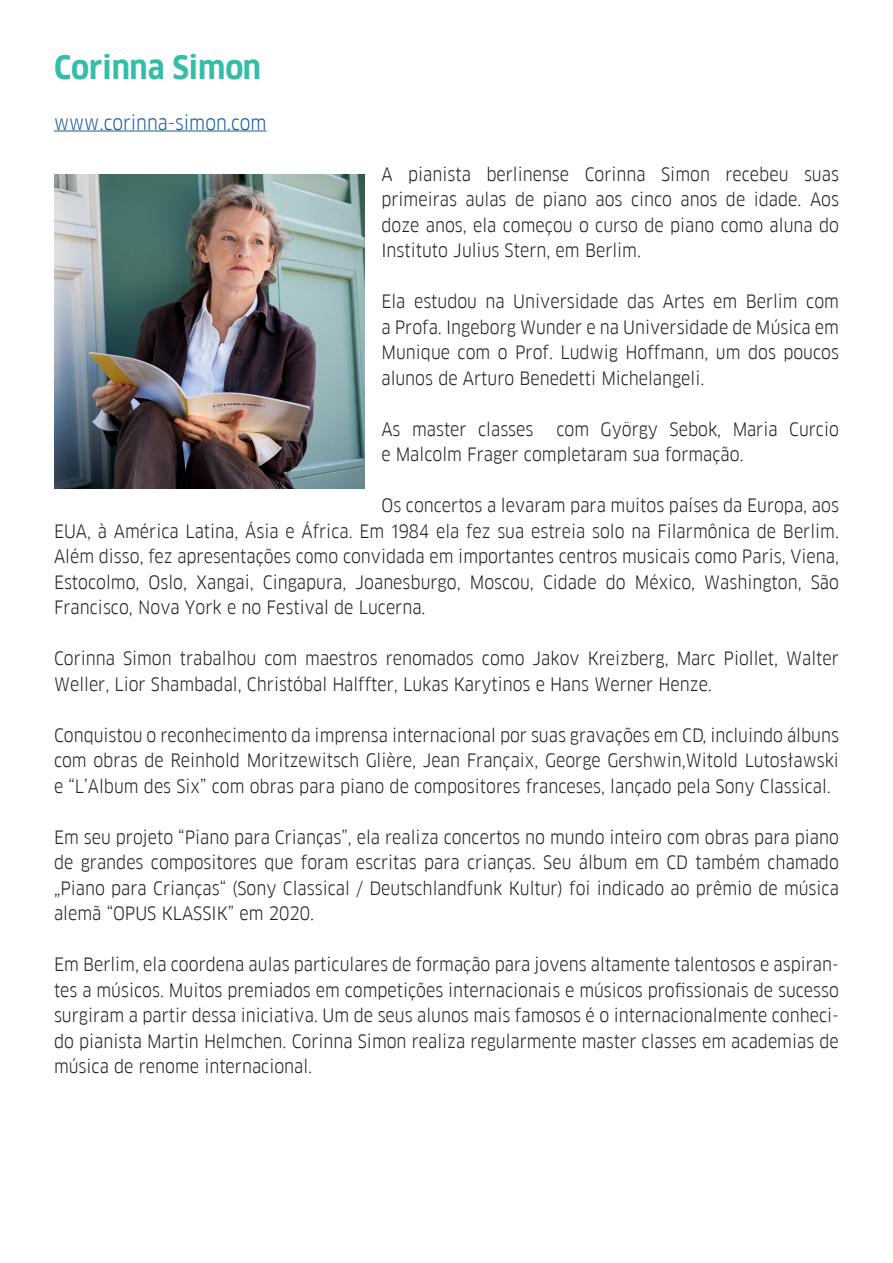
<style>
.page{position:relative;width:893px;height:1263px;background:#fff}
.page>*{position:absolute;margin:0;border:0;box-sizing:border-box;transform-origin:0 0}
.t1{font:700 31.5px "Goethe FF Clan";color:#34bda9}
.t2{font:19.5px "Goethe FF Clan";color:#175d9e}
.t3{font:18px/25.5px "Goethe FF Clan";color:#231f20;text-align:justify}
</style>
<div class="page">
<hr style="left:54px;top:131px;width:213px;height:1px;background:#175d9e">
<img style="left:54px;top:174px;width:310px;height:315px">
<p class="t1" style="left:54px;top:49px;width:209px">Corinna Simon</p>
<p class="t2" style="left:54px;top:111px;width:214px">www.corinna-simon.com</p>
<p class="t3" style="left:381px;top:161px;width:459px">A pianista berlinense Corinna Simon recebeu suas primeiras aulas de piano aos cinco anos de idade. Aos doze anos, ela começou o curso de piano como aluna do Instituto Julius Stern, em Berlim.</p>
<p class="t3" style="left:381px;top:289px;width:459px">Ela estudou na Universidade das Artes em Berlim com a Profa. Ingeborg Wunder e na Universidade de Música em Munique com o Prof. Ludwig Hoffmann, um dos poucos alunos de Arturo Benedetti Michelangeli.</p>
<p class="t3" style="left:381px;top:416px;width:154px">As master classes</p>
<p class="t3" style="left:381px;top:416px;width:459px;text-indent:175px">com György Sebok, Maria Curcio e Malcolm Frager completaram sua formação.</p>
<p class="t3" style="left:54px;top:493px;width:786px;text-indent:327px">Os concertos a levaram para muitos países da Europa, aos EUA, à América Latina, Ásia e África. Em 1984 ela fez sua estreia solo na Filarmônica de Berlim.<br>Além disso, fez apresentações como convidada em importantes centros musicais como Paris, Viena, Estocolmo, Oslo, Xangai, Cingapura, Joanesburgo, Moscou, Cidade do México, Washington, São Francisco, Nova York e no Festival de Lucerna.</p>
<p class="t3" style="left:54px;top:646px;width:786px">Corinna Simon trabalhou com maestros renomados como Jakov Kreizberg, Marc Piollet, Walter<br>Weller, Lior Shambadal, Christóbal Halffter, Lukas Karytinos e Hans Werner Henze.</p>
<p class="t3" style="left:54px;top:722px;width:786px">Conquistou o reconhecimento da imprensa internacional por suas gravações em CD, incluindo álbuns com obras de Reinhold Moritzewitsch Glière, Jean Françaix, George Gershwin,Witold Lutosławski e “L’Album des Six” com obras para piano de compositores franceses, lançado pela Sony Classical.</p>
<p class="t3" style="left:54px;top:824px;width:786px">Em seu projeto “Piano para Crianças”, ela realiza concertos no mundo inteiro com obras para piano de grandes compositores que foram escritas para crianças. Seu álbum em CD também chamado „Piano para Crianças“ (Sony Classical / Deutschlandfunk Kultur) foi indicado ao prêmio de música alemã “OPUS KLASSIK” em 2020.</p>
<p class="t3" style="left:54px;top:952px;width:786px">Em Berlim, ela coordena aulas particulares de formação para jovens altamente talentosos e aspiran&shy;tes a músicos. Muitos premiados em competições internacionais e músicos profissionais de sucesso surgiram a partir dessa iniciativa. Um de seus alunos mais famosos é o internacionalmente conheci&shy;do pianista Martin Helmchen. Corinna Simon realiza regularmente master classes em academias de música de renome internacional.</p>
</div>
